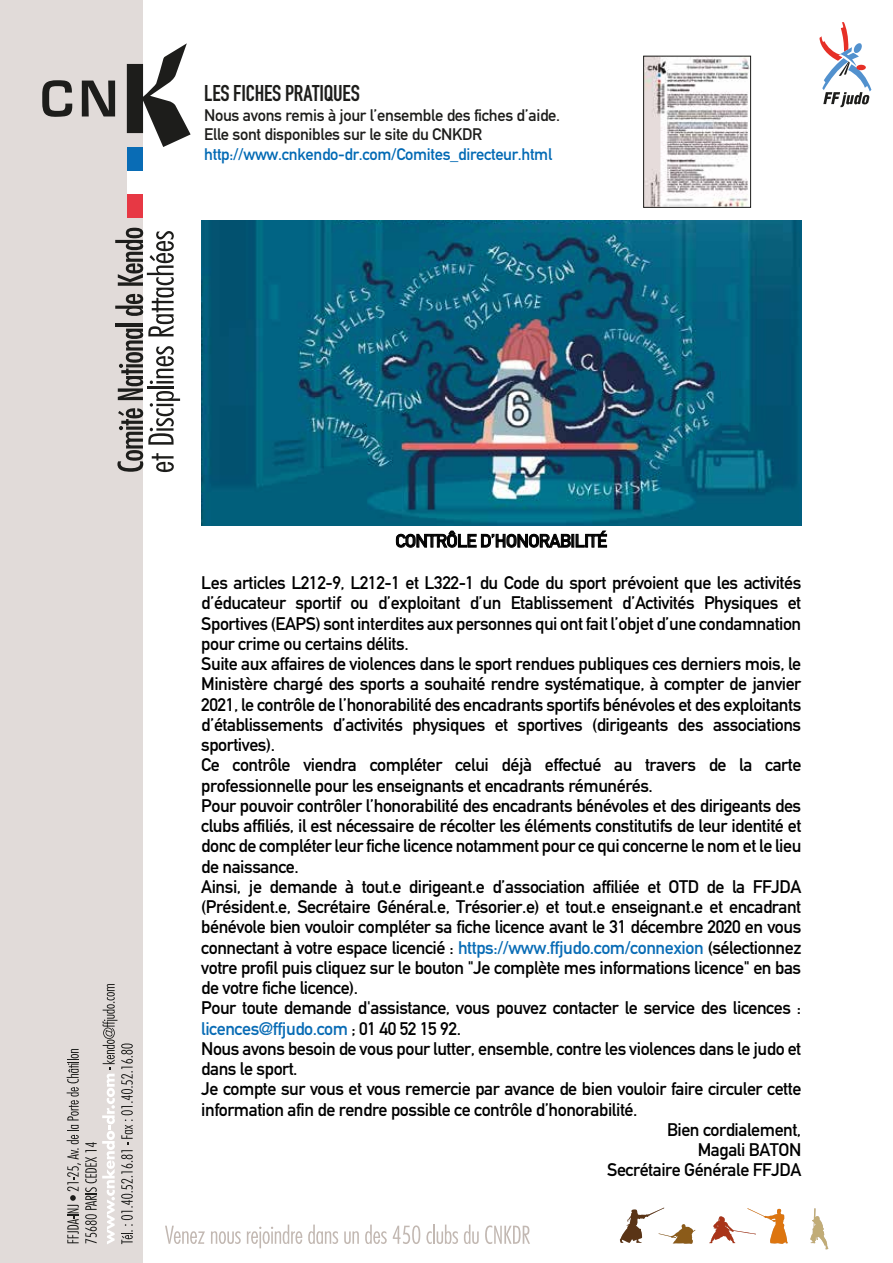
<style>
.page{position:relative;width:893px;height:1263px;background:#fff}
.page>*{position:absolute;margin:0;border:0;box-sizing:border-box;transform-origin:0 0}
.t1{font:700 22.5px "DIN Condensed";letter-spacing:-.01em;color:#1d1d1b}
.t2{font:18px "DIN Mittelschrift";letter-spacing:-.025em;color:#000}
.t3{font:18px "DIN Mittelschrift";letter-spacing:-.025em;color:#096cb5}
.t4{font:16.5px/19.8px "DIN Mittelschrift";letter-spacing:-.02em;color:#1d1d1b}
.t5{font:16.5px "DIN Mittelschrift";letter-spacing:-.02em;color:#0069b4}
.s1{color:#096cb5}
.s2{color:#000}
</style>
<div class="page">
<div style="left:0;top:0;width:143px;height:1263px;background:#e1dbd9"></div>
<svg style="left:819px;top:22px;width:52px;height:85px"></svg>
<svg style="left:165px;top:1226px;width:40px;height:18px"></svg>
<svg style="left:211px;top:1231px;width:30px;height:13px"></svg>
<svg style="left:247px;top:1224px;width:55px;height:24px"></svg>
<svg style="left:308px;top:1224px;width:30px;height:20px"></svg>
<svg style="left:344px;top:1231px;width:15px;height:13px"></svg>
<svg style="left:365px;top:1224px;width:22px;height:20px"></svg>
<svg style="left:393px;top:1225px;width:27px;height:19px"></svg>
<svg style="left:426px;top:1224px;width:32px;height:20px"></svg>
<svg style="left:464px;top:1224px;width:15px;height:20px"></svg>
<svg style="left:485px;top:1225px;width:45px;height:19px"></svg>
<svg style="left:709px;top:1208px;width:79px;height:36px"></svg>
<svg style="left:810px;top:1208px;width:18px;height:41px"></svg>
<svg style="left:620px;top:1208px;width:75px;height:36px"></svg>
<svg style="left:115px;top:228px;width:65px;height:244px"></svg>
<svg style="left:127px;top:43px;width:64px;height:104px"></svg>
<svg style="left:42px;top:80px;width:30px;height:37px"></svg>
<svg style="left:82px;top:81px;width:33px;height:35px"></svg>
<div style="left:127px;top:194px;width:16px;height:24px;background:#e73844"></div>
<div style="left:127px;top:170px;width:16px;height:24px;background:#fff"></div>
<div style="left:127px;top:147px;width:16px;height:23px;background:#096cb5"></div>
<svg style="left:67px;top:984px;width:66px;height:260px"></svg>
<svg style="left:396px;top:530px;width:211px;height:18px"></svg>
<img style="left:645px;top:58px;width:104px;height:148px">
<div style="left:643px;top:56px;width:108px;height:152px;border:1px solid #1d1d1b"></div>
<img style="left:201px;top:220px;width:600px;height:305px">
<p class="t1" style="left:204px;top:78px;width:157px">LES FICHES PRATIQUES</p>
<p class="t4" style="left:204px;top:105px;width:357px">Nous avons remis à jour l’ensemble des fiches d’aide.<br>Elle sont disponibles sur le site du CNKDR</p>
<p class="t5" style="left:204px;top:145px;width:350px">http://www.cnkendo-dr.com/Comites_directeur.html</p>
<p class="t2" style="left:395px;top:530px;width:213px">CONTRÔLE D’HONORABILITÉ</p>
<p class="t2" style="left:201px;top:572px;width:602px">Les articles L212-9, L212-1 et L322-1 du Code du sport prévoient que les activités</p>
<p class="t2" style="left:201px;top:592px;width:602px">d’éducateur sportif ou d’exploitant d’un Etablissement d’Activités Physiques et</p>
<p class="t2" style="left:201px;top:613px;width:602px">Sportives (EAPS) sont interdites aux personnes qui ont fait l’objet d’une condamnation</p>
<p class="t2" style="left:201px;top:633px;width:209px">pour crime ou certains délits.</p>
<p class="t2" style="left:201px;top:653px;width:601px">Suite aux affaires de violences dans le sport rendues publiques ces derniers mois, le</p>
<p class="t2" style="left:201px;top:673px;width:601px">Ministère chargé des sports a souhaité rendre systématique, à compter de janvier</p>
<p class="t2" style="left:201px;top:694px;width:602px">2021, le contrôle de l’honorabilité des encadrants sportifs bénévoles et des exploitants</p>
<p class="t2" style="left:201px;top:714px;width:601px">d’établissements d’activités physiques et sportives (dirigeants des associations</p>
<p class="t2" style="left:201px;top:734px;width:75px">sportives).</p>
<p class="t2" style="left:201px;top:754px;width:602px">Ce contrôle viendra compléter celui déjà effectué au travers de la carte</p>
<p class="t2" style="left:201px;top:775px;width:453px">professionnelle pour les enseignants et encadrants rémunérés.</p>
<p class="t2" style="left:201px;top:795px;width:601px">Pour pouvoir contrôler l’honorabilité des encadrants bénévoles et des dirigeants des</p>
<p class="t2" style="left:201px;top:815px;width:602px">clubs affiliés, il est nécessaire de récolter les éléments constitutifs de leur identité et</p>
<p class="t2" style="left:201px;top:835px;width:602px">donc de compléter leur fiche licence notamment pour ce qui concerne le nom et le lieu</p>
<p class="t2" style="left:201px;top:856px;width:99px">de naissance.</p>
<p class="t2" style="left:201px;top:876px;width:602px">Ainsi, je demande à tout.e dirigeant.e d’association affiliée et OTD de la FFJDA</p>
<p class="t2" style="left:201px;top:896px;width:601px">(Président.e, Secrétaire Général.e, Trésorier.e) et tout.e enseignant.e et encadrant</p>
<p class="t2" style="left:201px;top:916px;width:602px">bénévole bien vouloir compléter sa fiche licence avant le 31 décembre 2020 en vous</p>
<p class="t2" style="left:201px;top:937px;width:602px">connectant à votre espace licencié : <span class="s1">https://www.ffjudo.com/connexion</span> (sélectionnez</p>
<p class="t2" style="left:201px;top:957px;width:601px">votre profil puis cliquez sur le bouton "Je complète mes informations licence" en bas</p>
<p class="t2" style="left:201px;top:977px;width:158px">de votre fiche licence).</p>
<p class="t2" style="left:201px;top:997px;width:601px">Pour toute demande d'assistance, vous pouvez contacter le service des licences :</p>
<p class="t3" style="left:201px;top:1018px;width:261px">licences@ffjudo.com <span class="s2">; 01 40 52 15 92.</span></p>
<p class="t2" style="left:201px;top:1038px;width:602px">Nous avons besoin de vous pour lutter, ensemble, contre les violences dans le judo et</p>
<p class="t2" style="left:201px;top:1058px;width:98px">dans le sport.</p>
<p class="t2" style="left:201px;top:1078px;width:602px">Je compte sur vous et vous remercie par avance de bien vouloir faire circuler cette</p>
<p class="t2" style="left:201px;top:1099px;width:438px">information afin de rendre possible ce contrôle d’honorabilité.</p>
<p class="t2" style="left:667px;top:1119px;width:136px">Bien cordialement,</p>
<p class="t2" style="left:698px;top:1139px;width:105px">Magali BATON</p>
<p class="t2" style="left:607px;top:1159px;width:196px">Secrétaire Générale FFJDA</p>
</div>
